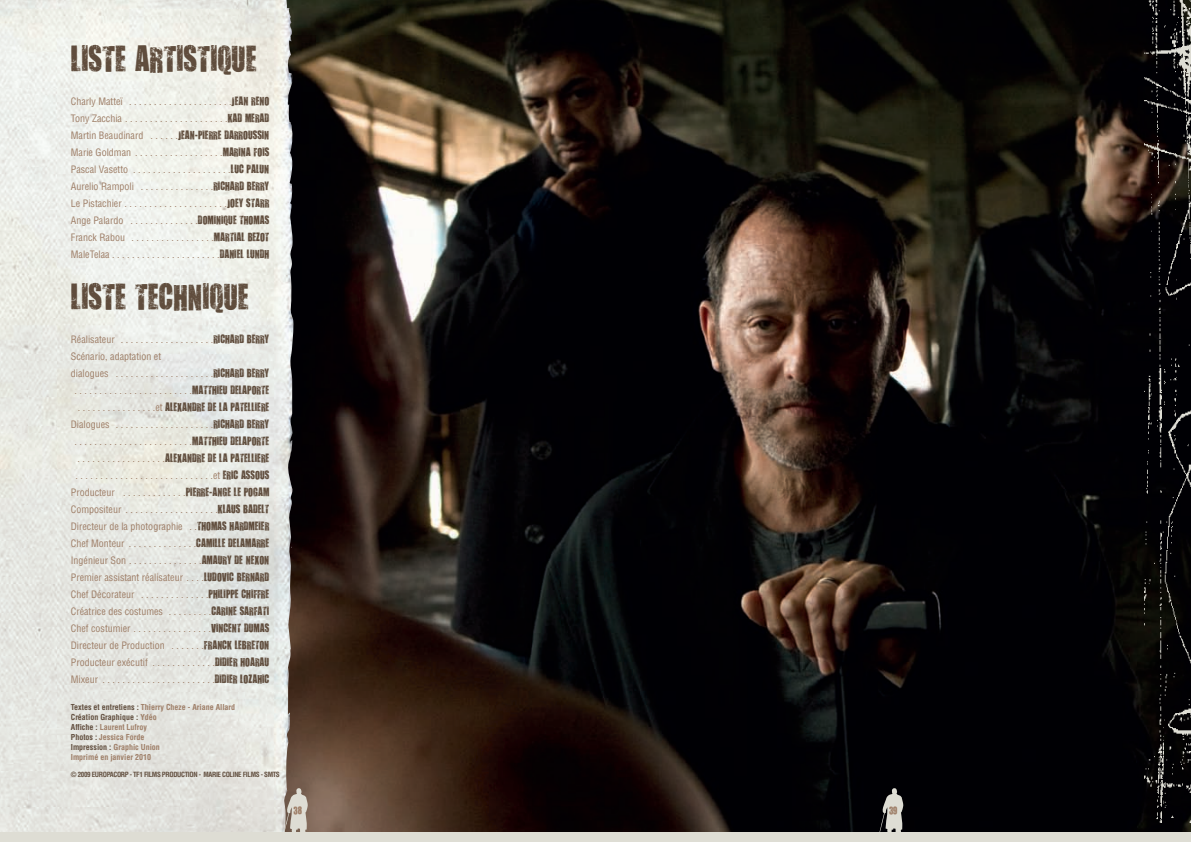
<style>
.page{position:relative;width:1191px;height:842px;background:#fff}
.page>*{position:absolute;margin:0;border:0;box-sizing:border-box;transform-origin:0 0}
.t1{font:30px "You Are Loved";color:#604d3d}
.t2{font:condensed 10px/17px "Helvetica";color:#9e7e67;text-align:center}
.t3{font:10px "You Are Loved";color:#604d3d}
.t4{font:9px "You Are Loved";color:#9e7e67}
.t5{font:700 condensed 8px/10px "Helvetica";color:#9e7e67}
.t6{font:700 condensed 7px "Helvetica";letter-spacing:-.05em;color:#604d3d}
.s1{font-family:"You Are Loved";font-stretch:normal;color:#604d3d}
.s2{font-family:"Helvetica";font-stretch:condensed;color:#9e7e67}
.s3{color:#604d3d}
</style>
<div class="page">
<img style="left:0;top:0;width:1191px;height:833px">
<img style="left:0;top:0;width:287px;height:767px">
<img style="left:1144px;top:0;width:47px;height:822px">
<svg style="left:863px;top:788px;width:60px;height:45px;background:#393839"></svg>
<svg style="left:267px;top:788px;width:60px;height:45px;background:#b5aaa0"></svg>
<div style="left:0;top:833px;width:1191px;height:9px;background:#deddd4"></div>
<h1 class="t1" style="left:71px;top:38px;width:187px">LISTE ARTISTIQUE</h1>
<p class="t2" style="left:71px;top:93px;width:200px;text-align:justify">Charly Matteï . . . . . . . . . . . . . . . . . . . . .<span class="s1">JEAN RENO </span>Tony Zacchia . . . . . . . . . . . . . . . . . . . . .<span class="s1">KAD MERAD </span>Martin Beaudinard . . . . . .<span class="s1">JEAN-PIERRE DARROUSSIN </span>Marie Goldman . . . . . . . . . . . . . . . . . .<span class="s1">MARINA FOIS </span>Pascal Vasetto . . . . . . . . . . . . . . . . . . . .<span class="s1">LUC PALUN </span>Aurelio Rampoli . . . . . . . . . . . . . . .<span class="s1">RICHARD BERRY </span>Le Pistachier . . . . . . . . . . . . . . . . . . . . .<span class="s1">JOEY STARR </span>Ange Palardo . . . . . . . . . . . . . .<span class="s1">DOMINIQUE THOMAS </span>Franck Rabou . . . . . . . . . . . . . . . . .<span class="s1">MARTIAL BEZOT </span>MaleTelaa . . . . . . . . . . . . . . . . . . . . . .<span class="s1">DANIEL LUNDH</span></p>
<h1 class="t1" style="left:71px;top:276px;width:180px">LISTE TECHNIQUE</h1>
<p class="t2" style="left:71px;top:331px;width:200px">Réalisateur . . . . . . . . . . . . . . . . . . .<span class="s1">RICHARD BERRY</span></p>
<p class="t2" style="left:71px;top:348px;width:92px">Scénario, adaptation et</p>
<p class="t2" style="left:71px;top:365px;width:200px">dialogues . . . . . . . . . . . . . . . . . . . .<span class="s1">RICHARD BERRY</span></p>
<p class="t2" style="left:75px;top:382px;width:196px">. . . . . . . . . . . . . . . . . . . . . . . .<span class="s1">MATTHIEU DELAPORTE</span></p>
<p class="t3" style="left:78px;top:400px;width:193px"><span class="s2">. . . . . . . . . . . . . . . .et</span> ALEXANDRE DE LA PATELLIERE</p>
<p class="t2" style="left:71px;top:416px;width:200px">Dialogues . . . . . . . . . . . . . . . . . . . .<span class="s1">RICHARD BERRY </span>. . . . . . . . . . . . . . . . . . . . . . . .<span class="s1">MATTHIEU DELAPORTE</span></p>
<p class="t3" style="left:78px;top:451px;width:193px"><span class="s2">. . . . . . . . . . . . . . . . . .</span>ALEXANDRE DE LA PATELLIERE</p>
<p class="t2" style="left:71px;top:467px;width:200px">. . . . . . . . . . . . . . . . . . . . . . . . . . . .et <span class="s1">ERIC ASSOUS </span>Producteur . . . . . . . . . . . . .<span class="s1">PIERRE-ANGE LE POGAM </span>Compositeur . . . . . . . . . . . . . . . . . . .<span class="s1">KLAUS BADELT </span>Directeur de la photographie . .<span class="s1">THOMAS HARDMEIER </span>Chef Monteur . . . . . . . . . . . . . .<span class="s1">CAMILLE DELAMARRE </span>Ingénieur Son . . . . . . . . . . . . . . .<span class="s1">AMAURY DE NEXON </span>Premier assistant réalisateur . . . .<span class="s1">LUDOVIC BERNARD </span>Chef Décorateur . . . . . . . . . . . . . .<span class="s1">PHILIPPE CHIFFRE </span>Créatrice des costumes . . . . . . . . .<span class="s1">CARINE SARFATI </span>Chef costumier . . . . . . . . . . . . . . . .<span class="s1">VINCENT DUMAS </span>Directeur de Production . . . . . . .<span class="s1">FRANCK LEBRETON </span>Producteur exécutif . . . . . . . . . . . . .<span class="s1">DIDIER HOARAU </span>Mixeur . . . . . . . . . . . . . . . . . . . . . . .<span class="s1">DIDIER LOZAHIC</span></p>
<p class="t5" style="left:71px;top:702px;width:166px"><span class="s3">Textes et entretiens :</span> Thierry Cheze - Ariane Allard<br><span class="s3">Création Graphique :</span> Ydéo<br><span class="s3">Affiche :</span> Laurent Lufroy<br><span class="s3">Photos :</span> Jessica Forde<br><span class="s3">Impression :</span> Graphic Union<br>Imprimé en janvier 2010</p>
<p class="t6" style="left:71px;top:771px;width:210px">© 2009 EUROPACORP - TF1 FILMS PRODUCTION - MARIE COLINE FILMS - SMTS</p>
<p class="t4" style="left:293px;top:804px;width:10px">38</p>
<p class="t4" style="left:889px;top:804px;width:10px">39</p>
</div>
